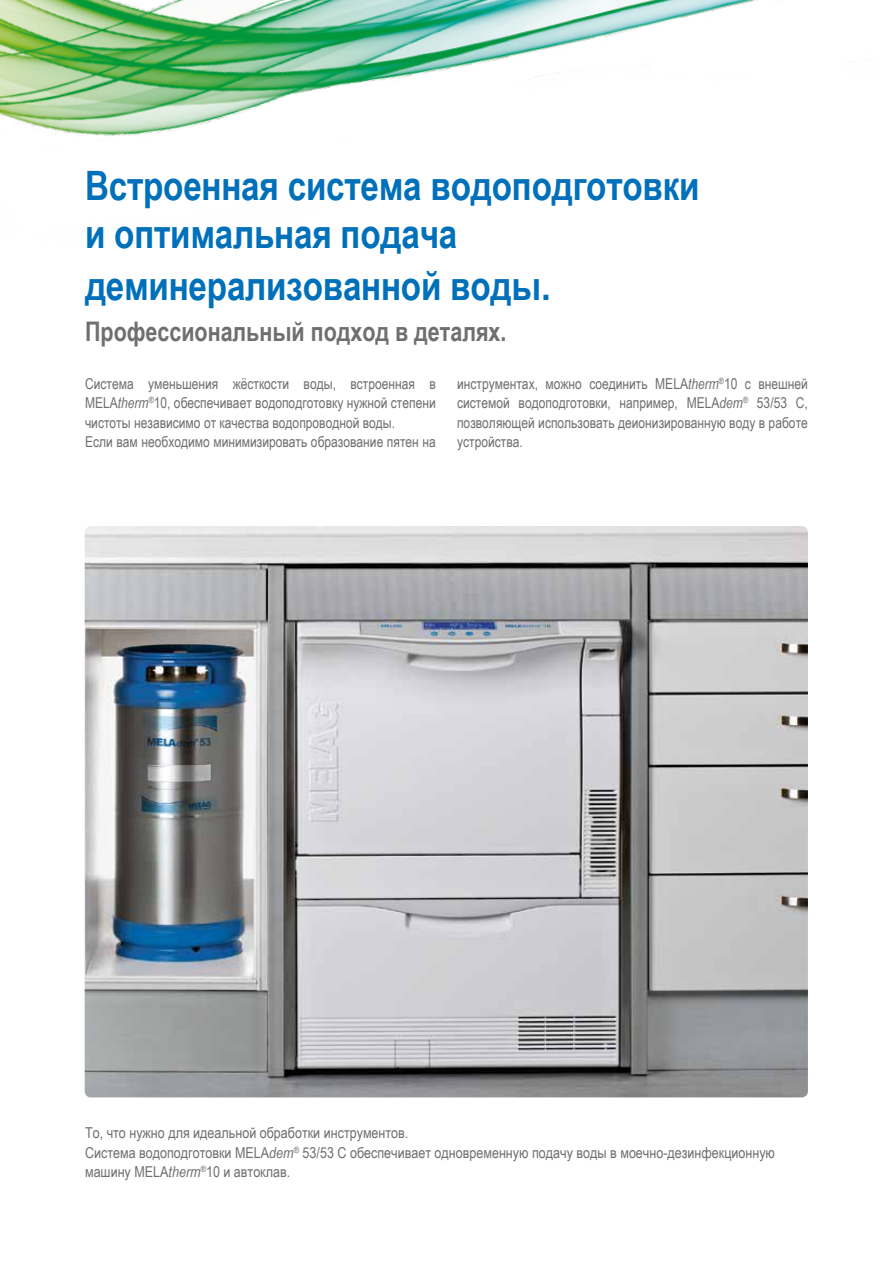
<style>
.page{position:relative;width:893px;height:1263px;background:#fff}
.page>*{position:absolute;margin:0;border:0;box-sizing:border-box;transform-origin:0 0}
.t1{font:700 40.5px/48.6px "Arial Narrow";letter-spacing:-.005em;color:#0070ba}
.t2{font:700 27px "Arial Narrow";color:#706f6f}
.t3{font:15px/19.5px "Arial Narrow";color:#706f6f}
.s1{font-family:"Frutiger LT Std";font-stretch:condensed}
.s2{font-style:italic}
</style>
<div class="page">
<img style="left:0;top:0;width:757px;height:136px">
<img style="left:85px;top:526px;width:723px;height:571px">
<h1 class="t1" style="left:85px;top:159px;width:616px">Встроенная система водоподготовки и оптимальная подача</h1>
<h1 class="t1" style="left:85px;top:260px;width:468px">деминерализованной воды<span class="s1">.</span></h1>
<h2 class="t2" style="left:85px;top:311px;width:423px">Профессиональный подход в деталях.</h2>
<p class="t3" style="left:85px;top:373px;width:352px">Система уменьшения жёсткости воды, встроенная в MELA<span class="s2">therm</span><sup>®</sup>10, обеспечивает водоподготовку нужной степени чистоты независимо от качества водопроводной воды.<br>Если вам необходимо минимизировать образование пятен на</p>
<p class="t3" style="left:457px;top:373px;width:352px;text-align:justify">инструментах, можно соединить MELA<span class="s2">therm</span><sup>®</sup>10 с внешней системой водоподготовки, например, MELA<span class="s2">dem</span><sup>®</sup> 53/53 C, позволяющей использовать деионизированную воду в работе устройства.</p>
<p class="t3" style="left:85px;top:1122px;width:691px">То, что нужно для идеальной обработки инструментов.<br>Система водоподготовки MELA<span class="s2">dem</span><sup>®</sup> 53/53 C обеспечивает одновременную подачу воды в моечно-дезинфекционную машину MELA<span class="s2">therm</span><sup>®</sup>10 и автоклав.</p>
</div>
